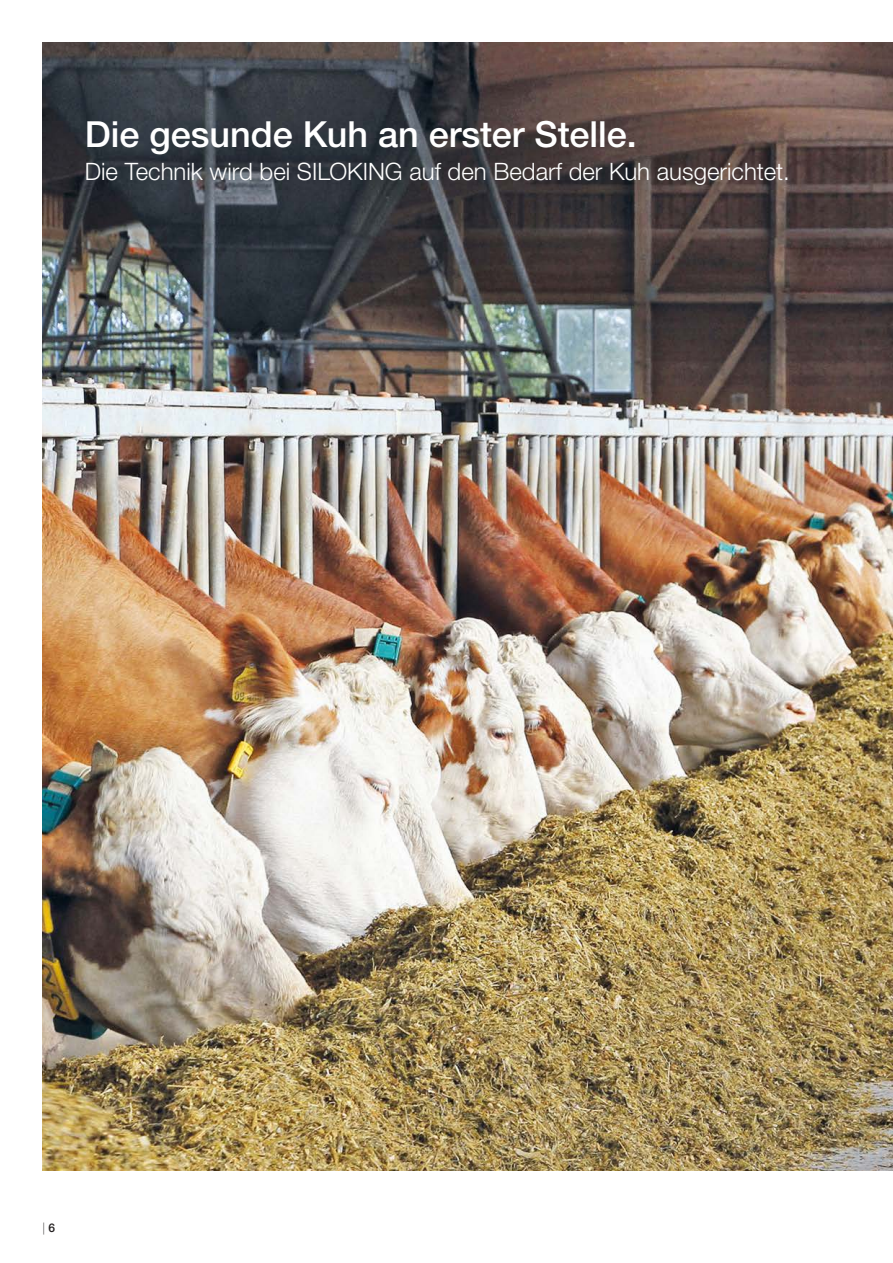
<style>
.page{position:relative;width:893px;height:1263px;background:#fff}
.page>*{position:absolute;margin:0;border:0;box-sizing:border-box;transform-origin:0 0}
.t1{font:500 36px "CLAAS Helvetica Neue";color:#fff}
.t2{font:300 24px "CLAAS Helvetica Neue";color:#fff}
.t3{font:100 12px "CLAAS Helvetica Neue";color:#231f20}
.s1{font-weight:500}
</style>
<div class="page">
<img style="left:43px;top:43px;width:850px;height:1127px">
<p class="t1" style="left:85px;top:111px;width:554px">Die gesunde Kuh an erster Stelle.</p>
<p class="t2" style="left:85px;top:156px;width:707px">Die Technik wird bei SILOKING auf den Bedarf der Kuh ausgerichtet.</p>
<p class="t3" style="left:43px;top:1219px;width:14px">| <span class="s1">6</span></p>
</div>
